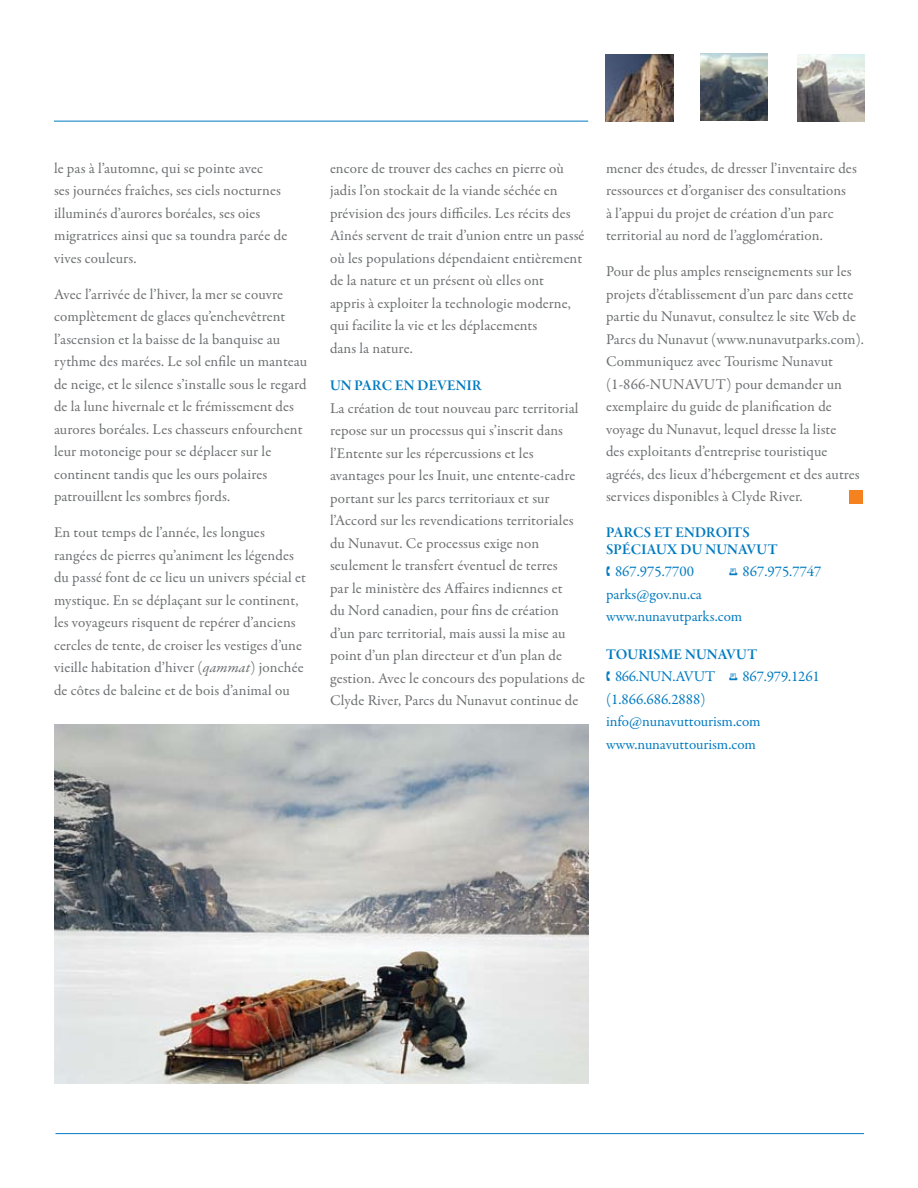
<style>
.page{position:relative;width:918px;height:1188px;background:#fff}
.page>*{position:absolute;margin:0;border:0;box-sizing:border-box;transform-origin:0 0}
.t1{font:15px/22.5px "Garamond Premr Pro";letter-spacing:.01em;color:#6d6f71}
.t2{font:15px/22.5px "Garamond Premr Pro";letter-spacing:-.005em;color:#007ac0}
.t3{font:15px/16.5px "Garamond Premr Pro Smbd Subh";letter-spacing:.01em;color:#007ac0}
.s1{font-style:italic}
.s2{font-family:"Mini Pics Digidings";font-size:13.5px}
.s3{font-family:"Mini Pics Digidings";font-size:12px}
</style>
<div class="page">
<img style="left:797px;top:54px;width:68px;height:68px">
<img style="left:606px;top:54px;width:67px;height:68px">
<img style="left:54px;top:725px;width:534px;height:358px">
<hr style="left:54px;top:121px;width:534px;height:1px;background:#007ac0">
<hr style="left:56px;top:1133px;width:808px;height:1px;background:#007ac0">
<div style="left:849px;top:490px;width:13px;height:14px;background:#f5821f"></div>
<img style="left:700px;top:53px;width:68px;height:68px">
<p class="t1" style="left:54px;top:157px;width:235px">le pas à l’automne, qui se pointe avec<br>ses journées fraîches, ses ciels nocturnes illuminés d’aurores boréales, ses oies migratrices ainsi que sa toundra parée de vives couleurs.</p>
<p class="t1" style="left:54px;top:283px;width:255px">Avec l’arrivée de l’hiver, la mer se couvre complètement de glaces qu’enchevêtrent l’ascension et la baisse de la banquise au rythme des marées. Le sol enfile un manteau de neige, et le silence s’installe sous le regard de la lune hivernale et le frémissement des aurores boréales. Les chasseurs enfourchent leur motoneige pour se déplacer sur le continent tandis que les ours polaires patrouillent les sombres fjords.</p>
<p class="t1" style="left:54px;top:522px;width:253px">En tout temps de l’année, les longues rangées de pierres qu’animent les légendes du passé font de ce lieu un univers spécial et mystique. En se déplaçant sur le continent, les voyageurs risquent de repérer d’anciens cercles de tente, de croiser les vestiges d’une vieille habitation d’hiver (<span class="s1">qammat</span>) jonchée de côtes de baleine et de bois d’animal ou</p>
<p class="t1" style="left:330px;top:157px;width:256px">encore de trouver des caches en pierre où jadis l’on stockait de la viande séchée en prévision des jours difficiles. Les récits des Aînés servent de trait d’union entre un passé où les populations dépendaient entièrement de la nature et un présent où elles ont<br>appris à exploiter la technologie moderne, qui facilite la vie et les déplacements<br>dans la nature.</p>
<p class="t3" style="left:330px;top:378px;width:153px">UN PARC EN DEVENIR</p>
<p class="t1" style="left:330px;top:397px;width:257px">La création de tout nouveau parc territorial repose sur un processus qui s’inscrit dans l’Entente sur les répercussions et les avantages pour les Inuit, une entente‑cadre portant sur les parcs territoriaux et sur l’Accord sur les revendications territoriales du Nunavut. Ce processus exige non seulement le transfert éventuel de terres<br>par le ministère des Affaires indiennes et<br>du Nord canadien, pour fins de création d’un parc territorial, mais aussi la mise au point d’un plan directeur et d’un plan de gestion. Avec le concours des populations de Clyde River, Parcs du Nunavut continue de</p>
<p class="t1" style="left:606px;top:157px;width:252px">mener des études, de dresser l’inventaire des ressources et d’organiser des consultations<br>à l’appui du projet de création d’un parc territorial au nord de l’agglomération.</p>
<p class="t1" style="left:606px;top:261px;width:260px">Pour de plus amples renseignements sur les projets d’établissement d’un parc dans cette partie du Nunavut, consultez le site Web de Parcs du Nunavut (www.nunavutparks.com).<br>Communiquez avec Tourisme Nunavut (1‑866‑NUNAVUT) pour demander un exemplaire du guide de planification de voyage du Nunavut, lequel dresse la liste<br>des exploitants d’entreprise touristique agréés, des lieux d’hébergement et des autres services disponibles à Clyde River.</p>
<p class="t3" style="left:606px;top:525px;width:173px">PARCS ET ENDROITS<br>SPÉCIAUX DU NUNAVUT</p>
<p class="t2" style="left:606px;top:561px;width:90px"><span class="s2">Y</span> 867.975.7700</p>
<p class="t2" style="left:729px;top:561px;width:94px"><span class="s3">•</span> 867.975.7747</p>
<p class="t2" style="left:606px;top:583px;width:138px">parks@gov.nu.ca www.nunavutparks.com</p>
<p class="t3" style="left:606px;top:646px;width:153px">TOURISME NUNAVUT</p>
<p class="t2" style="left:606px;top:666px;width:105px"><span class="s2">Y</span> 866.NUN.AVUT</p>
<p class="t2" style="left:729px;top:666px;width:92px"><span class="s3">•</span> 867.979.1261</p>
<p class="t2" style="left:606px;top:688px;width:156px">(1.866.686.2888) info@nunavuttourism.com www.nunavuttourism.com</p>
</div>
